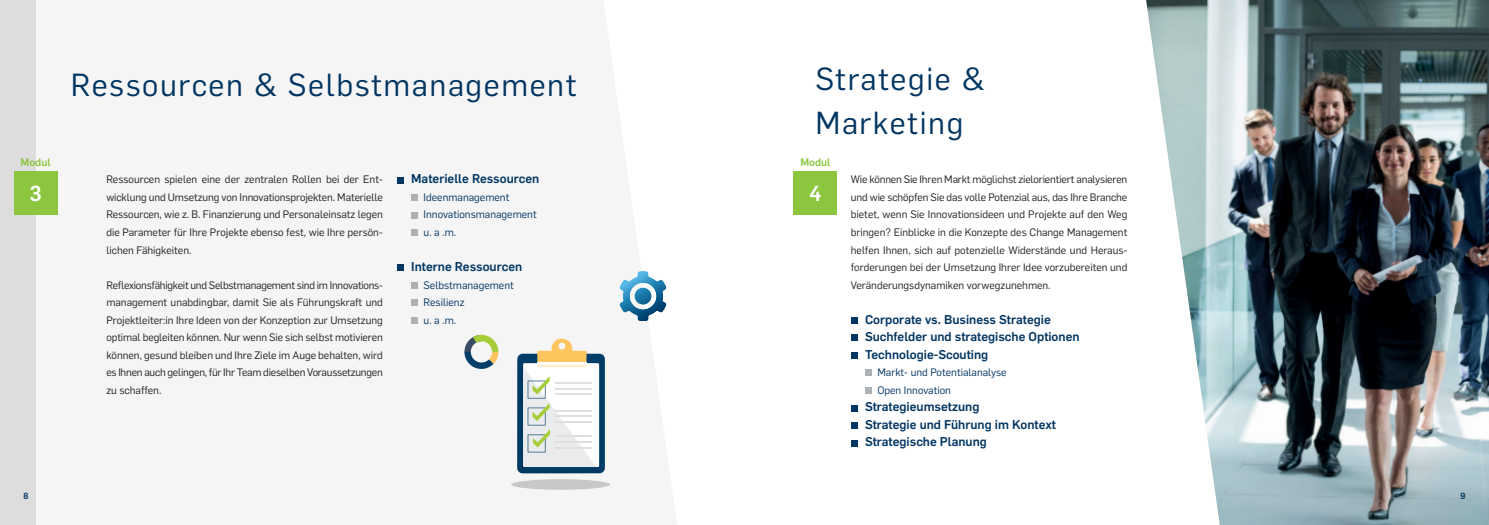
<style>
.page{position:relative;width:1489px;height:525px;background:#fff}
.page>*{position:absolute;margin:0;border:0;box-sizing:border-box;transform-origin:0 0}
.t1{font:31.25px/43.5px "Rub Flama";letter-spacing:.05em;color:#003562}
.t2{font:700 21.25px "Rub Flama";color:#fff}
.t3{font:700 12.5px/17.5px "Rub Flama";color:#003562}
.t4{font:10.62px/17.5px "Rub Flama";color:#231f20;text-align:justify}
.t5{font:10.62px/17.5px "Rub Flama";color:#003562}
.t6{font:700 10.62px "Rub Flama";color:#8bc63e}
.t7{font:700 8.75px "Rub Flama";color:#003562}
</style>
<div class="page">
<div style="left:0;top:0;width:35px;height:524px;background:#dedddd"></div>
<img style="left:1146px;top:0;width:342px;height:524px">
<svg style="left:397px;top:177px;width:6px;height:6px"></svg>
<div style="left:411px;top:194px;width:6px;height:7px;background:#aeb1b4"></div>
<svg style="left:411px;top:212px;width:6px;height:6px"></svg>
<div style="left:411px;top:229px;width:6px;height:7px;background:#aeb1b4"></div>
<div style="left:397px;top:264px;width:6px;height:7px;background:#003562"></div>
<svg style="left:411px;top:282px;width:6px;height:6px"></svg>
<div style="left:411px;top:299px;width:6px;height:7px;background:#aeb1b4"></div>
<svg style="left:411px;top:317px;width:6px;height:6px"></svg>
<div style="left:14px;top:171px;width:44px;height:44px;background:#8bc63e"></div>
<div style="left:793px;top:171px;width:44px;height:44px;background:#8bc63e"></div>
<div style="left:850px;top:317px;width:7px;height:6px;background:#003562"></div>
<div style="left:850px;top:334px;width:7px;height:7px;background:#003562"></div>
<div style="left:850px;top:352px;width:7px;height:6px;background:#003562"></div>
<div style="left:865px;top:369px;width:6px;height:7px;background:#aeb1b4"></div>
<svg style="left:865px;top:387px;width:6px;height:6px"></svg>
<div style="left:850px;top:404px;width:7px;height:7px;background:#003562"></div>
<div style="left:850px;top:422px;width:7px;height:6px;background:#003562"></div>
<div style="left:850px;top:439px;width:7px;height:7px;background:#003562"></div>
<svg style="left:619px;top:271px;width:47px;height:50px"></svg>
<div style="left:517px;top:353px;width:88px;height:120px;background:#003d68;border-radius:5px"></div>
<div style="left:511px;top:479px;width:99px;height:10px;background:#c8c7ca;border-radius:50%"></div>
<svg style="left:464px;top:335px;width:34px;height:34px"></svg>
<svg style="left:517px;top:338px;width:83px;height:135px"></svg>
<h1 class="t1" style="left:71px;top:61px;width:507px">Ressourcen &amp; Selbstmanagement</h1>
<h1 class="t1" style="left:815px;top:58px;width:171px">Strategie &amp;<br>Marketing</h1>
<p class="t6" style="left:21px;top:158px;width:32px">Modul</p>
<p class="t6" style="left:800px;top:158px;width:32px">Modul</p>
<p class="t3" style="left:411px;top:171px;width:130px">Materielle Ressourcen</p>
<p class="t5" style="left:423px;top:188px;width:114px">Ideenmanagement<br>Innovationsmanagement u. a .m.</p>
<p class="t3" style="left:411px;top:259px;width:112px">Interne Ressourcen</p>
<p class="t5" style="left:423px;top:276px;width:92px">Selbstmanagement<br>Resilienz<br>u. a .m.</p>
<h2 class="t2" style="left:30px;top:185px;width:13px">3</h2>
<h2 class="t2" style="left:809px;top:185px;width:13px">4</h2>
<p class="t4" style="left:850px;top:170px;width:278px">Wie können Sie Ihren Markt möglichst zielorientiert analysieren und wie schöpfen Sie das volle Potenzial aus, das Ihre Branche bietet, wenn Sie Innovationsideen und Projekte auf den Weg bringen? Einblicke in die Konzepte des Change Management helfen Ihnen, sich auf potenzielle Widerstände und Heraus&shy;forderungen bei der Umsetzung Ihrer Idee vorzubereiten und Veränderungsdynamiken vorwegzunehmen.</p>
<p class="t3" style="left:865px;top:311px;width:216px">Corporate vs. Business Strategie<br>Suchfelder und strategische Optionen<br>Technologie-Scouting</p>
<p class="t5" style="left:877px;top:363px;width:131px">Markt- und Potentialanalyse<br>Open Innovation</p>
<p class="t3" style="left:865px;top:397px;width:192px">Strategieumsetzung<br>Strategie und Führung im Kontext<br>Strategische Planung</p>
<p class="t4" style="left:106px;top:170px;width:278px">Ressourcen spielen eine der zentralen Rollen bei der Ent&shy;wicklung und Umsetzung von Innovationsprojekten. Materielle Ressourcen, wie z. B. Finanzierung und Personaleinsatz legen die Parameter für Ihre Projekte ebenso fest, wie Ihre persön&shy;lichen Fähigkeiten.</p>
<p class="t4" style="left:106px;top:275px;width:278px">Reflexionsfähigkeit und Selbstmanagement sind im Innovations&shy;management unabdingbar, damit Sie als Führungskraft und Projektleiter:in Ihre Ideen von der Konzeption zur Umsetzung optimal begleiten können. Nur wenn Sie sich selbst motivieren können, gesund bleiben und Ihre Ziele im Auge behalten, wird es Ihnen auch gelingen, für Ihr Team dieselben Voraussetzungen zu schaffen.</p>
<p class="t7" style="left:23px;top:492px;width:6px">8</p>
<p class="t7" style="left:1460px;top:492px;width:6px">9</p>
</div>
